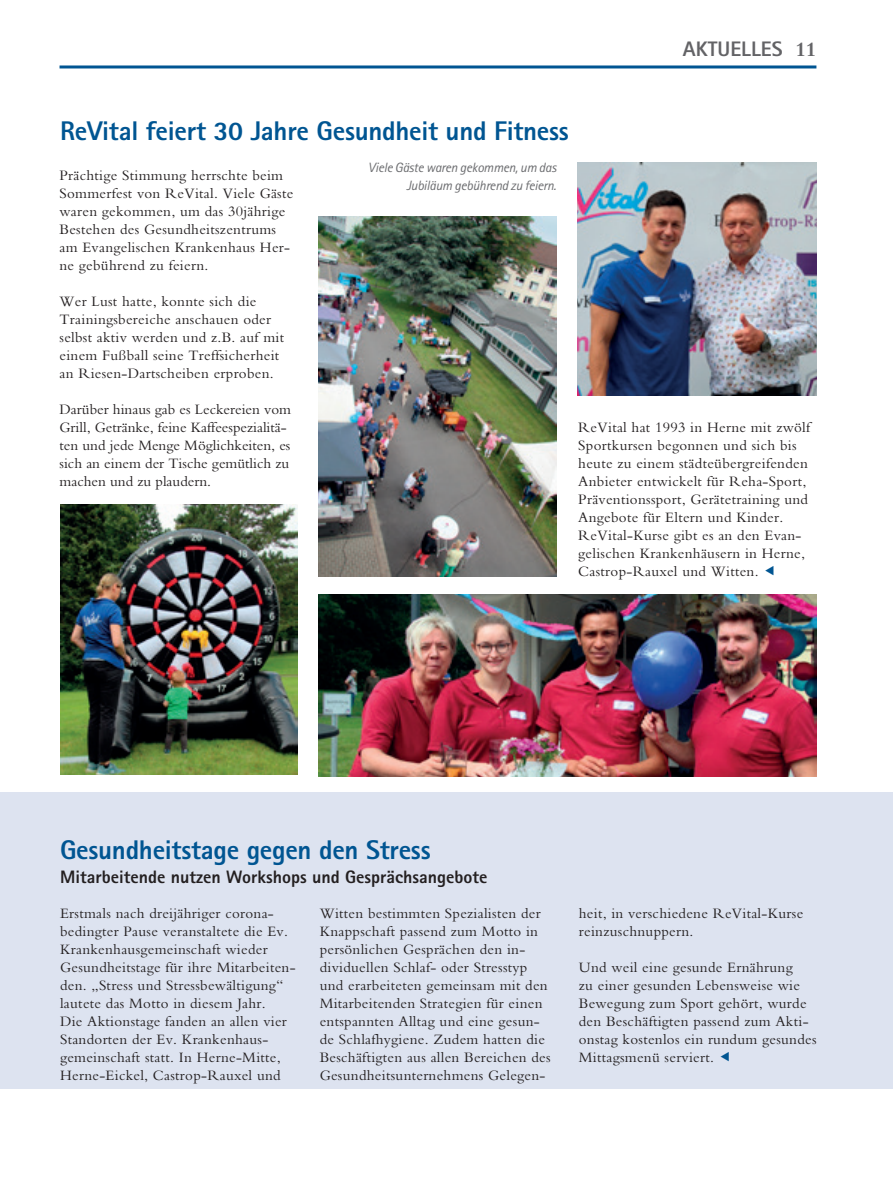
<style>
.page{position:relative;width:893px;height:1191px;background:#fff}
.page>*{position:absolute;margin:0;border:0;box-sizing:border-box;transform-origin:0 0}
.t1{font:800 27px "Rotis Sans Serif";letter-spacing:-.01em;color:#005592}
.t2{font:800 21px "Rotis Sans Serif";color:#636366}
.t3{font:700 21px "M Bembo";color:#636366}
.t4{font:800 18px "Rotis Sans Serif";color:#231f20}
.t5{font:15px/18px "M Bembo";letter-spacing:.02em;color:#231f20}
.t6{font:15px/18px "M Bembo";color:#231f20}
.t7{font:italic 13.5px/18px "Rotis Sans Serif";letter-spacing:-.02em;color:#6c6d70;text-align:right}
</style>
<div class="page">
<div style="left:0;top:792px;width:893px;height:297px;background:#dde3f0"></div>
<hr style="left:60px;top:65px;width:756px;height:3px;background:#005592">
<img style="left:578px;top:162px;width:238px;height:233px">
<img style="left:319px;top:216px;width:237px;height:360px">
<img style="left:319px;top:594px;width:497px;height:182px">
<img style="left:60px;top:504px;width:238px;height:270px">
<p class="t2" style="left:683px;top:36px;width:101px">AKTUELLES</p>
<p class="t3" style="left:795px;top:38px;width:22px">11</p>
<p class="t1" style="left:60px;top:114px;width:510px">ReVital feiert 30 Jahre Gesundheit und Fitness</p>
<p class="t5" style="left:60px;top:166px;width:235px">Prächtige Stimmung herrschte beim Sommerfest von ReVital. Viele Gäste waren gekommen, um das 30jährige Bestehen des Gesundheitszentrums am Evangelischen Krankenhaus Her&shy;ne gebührend zu feiern.</p>
<p class="t5" style="left:60px;top:292px;width:226px">Wer Lust hatte, konnte sich die Trainingsbereiche anschauen oder selbst aktiv werden und z.B. auf mit einem Fußball seine Treffsicherheit an Riesen-Dartscheiben erproben.</p>
<p class="t6" style="left:60px;top:400px;width:233px">Darüber hinaus gab es Leckereien vom Grill, Getränke, feine Kaffeespezialitä&shy;ten und jede Menge Möglichkeiten, es sich an einem der Tische gemütlich zu machen und zu plaudern.</p>
<p class="t7" style="left:368px;top:158px;width:190px">Viele Gäste waren gekommen, um das<br>Jubiläum gebührend zu feiern.</p>
<p class="t5" style="left:578px;top:418px;width:233px">ReVital hat 1993 in Herne mit zwölf Sportkursen begonnen und sich bis heute zu einem städteübergreifenden Anbieter entwickelt für Reha-Sport, Präventionssport, Gerätetraining und Angebote für Eltern und Kinder.<br>ReVital-Kurse gibt es an den Evan&shy;gelischen Krankenhäusern in Herne, Castrop-Rauxel und Witten.</p>
<p class="t1" style="left:60px;top:832px;width:372px">Gesundheitstage gegen den Stress</p>
<p class="t4" style="left:60px;top:865px;width:429px">Mitarbeitende nutzen Workshops und Gesprächsangebote</p>
<p class="t5" style="left:60px;top:904px;width:237px">Erstmals nach dreijähriger corona&shy;bedingter Pause veranstaltete die Ev.<br>Krankenhausgemeinschaft wieder Gesundheitstage für ihre Mitarbeiten&shy;den. „Stress und Stressbewältigung“ lautete das Motto in diesem Jahr.<br>Die Aktionstage fanden an allen vier Standorten der Ev. Krankenhaus&shy;gemeinschaft statt. In Herne-Mitte, Herne-Eickel, Castrop-Rauxel und</p>
<p class="t5" style="left:320px;top:904px;width:232px">Witten bestimmten Spezialisten der Knappschaft passend zum Motto in persönlichen Gesprächen den in&shy;dividuellen Schlaf- oder Stresstyp und erarbeiteten gemeinsam mit den Mitarbeitenden Strategien für einen entspannten Alltag und eine gesun&shy;de Schlafhygiene. Zudem hatten die Beschäftigten aus allen Bereichen des Gesundheitsunternehmens Gelegen-</p>
<p class="t5" style="left:579px;top:904px;width:226px">heit, in verschiedene ReVital-Kurse reinzuschnuppern.</p>
<p class="t5" style="left:579px;top:958px;width:239px">Und weil eine gesunde Ernährung<br>zu einer gesunden Lebensweise wie<br>Bewegung zum Sport gehört, wurde den Beschäftigten passend zum Akti&shy;onstag kostenlos ein rundum gesundes<br>Mittagsmenü serviert.</p>
</div>
